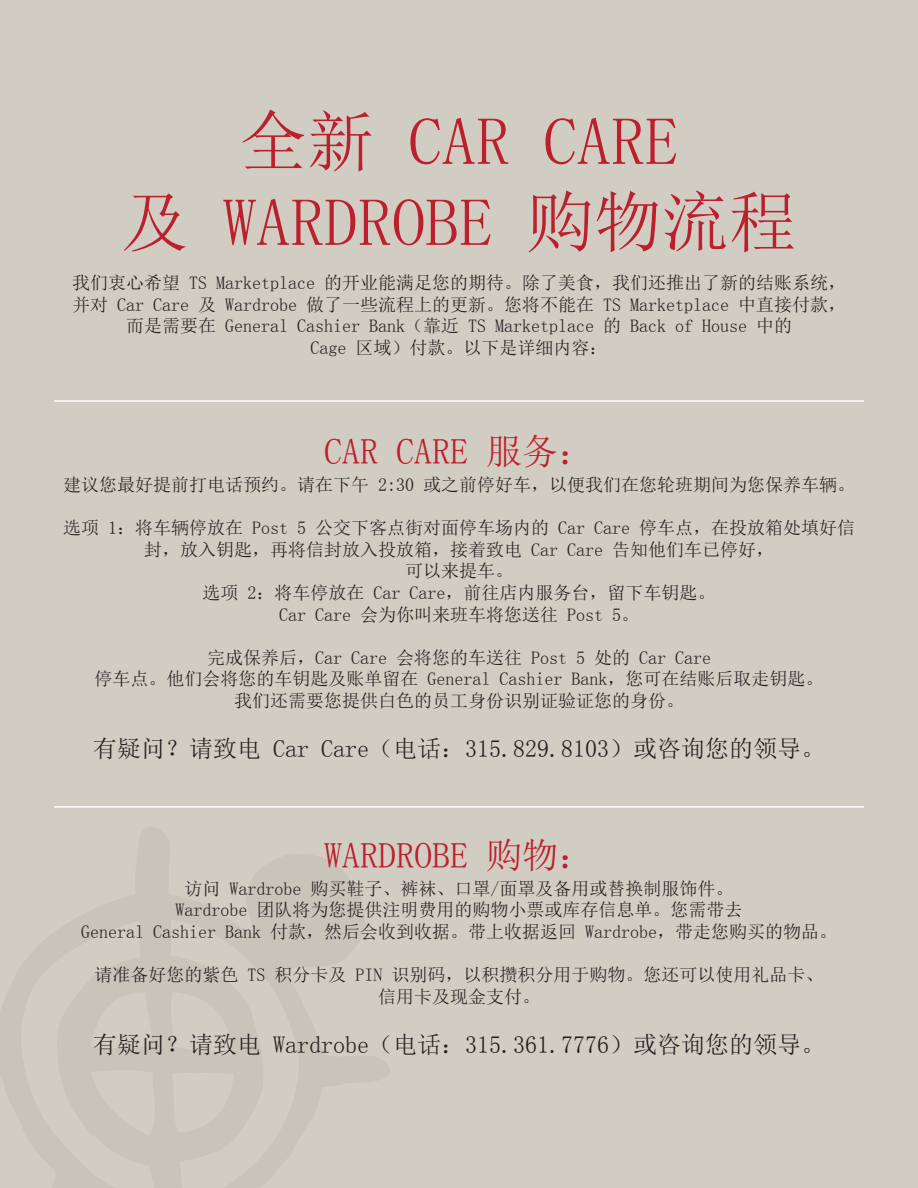
<style>
.page{position:relative;width:918px;height:1188px;background:#d2cdc3}
.page>*{position:absolute;margin:0;border:0;box-sizing:border-box;transform-origin:0 0}
.t1{font:67.5px/81px "Sim Sun";color:#bc1f2d;text-align:center}
.t2{font:36px "Sim Sun";color:#bc1f2d}
.t3{font:24px "Sim Sun";color:#231f20}
.t4{font:18px/21.6px "Sim Sun";color:#231f20;text-align:center}
</style>
<div class="page">
<svg style="left:0;top:825px;width:391px;height:363px;background:#cec9bf"></svg>
<hr style="left:54px;top:400px;width:810px;height:2px;background:#fff">
<hr style="left:54px;top:806px;width:810px;height:2px;background:#fff">
<h1 class="t1" style="left:122px;top:100px;width:676px">全新 CAR CARE<br>及 WARDROBE 购物流程</h1>
<p class="t4" style="left:72px;top:272px;width:775px">我们衷心希望 TS Marketplace 的开业能满足您的期待。除了美食，我们还推出了新的结账系统，并对 Car Care 及 Wardrobe 做了一些流程上的更新。您将不能在 TS Marketplace 中直接付款，而是需要在 General Cashier Bank（靠近 TS Marketplace 的 Back of House 中的<br>Cage 区域）付款。以下是详细内容：</p>
<h2 class="t2" style="left:324px;top:433px;width:271px">CAR CARE 服务：</h2>
<p class="t4" style="left:63px;top:474px;width:793px">建议您最好提前打电话预约。请在下午 2:30 或之前停好车，以便我们在您轮班期间为您保养车辆。</p>
<p class="t4" style="left:63px;top:517px;width:793px">选项 1：将车辆停放在 Post 5 公交下客点街对面停车场内的 Car Care 停车点，在投放箱处填好信封，放入钥匙，再将信封放入投放箱，接着致电 Car Care 告知他们车已停好，<br>可以来提车。<br>选项 2：将车停放在 Car Care，前往店内服务台，留下车钥匙。<br>Car Care 会为你叫来班车将您送往 Post 5。</p>
<p class="t4" style="left:94px;top:647px;width:730px">完成保养后，Car Care 会将您的车送往 Post 5 处的 Car Care<br>停车点。他们会将您的车钥匙及账单留在 General Cashier Bank，您可在结账后取走钥匙。我们还需要您提供白色的员工身份识别证验证您的身份。</p>
<h3 class="t3" style="left:93px;top:737px;width:733px">有疑问？请致电 Car Care（电话：315.829.8103）或咨询您的领导。</h3>
<h2 class="t2" style="left:324px;top:837px;width:271px">WARDROBE 购物：</h2>
<p class="t4" style="left:81px;top:877px;width:757px">访问 Wardrobe 购买鞋子、裤袜、口罩/面罩及备用或替换制服饰件。<br>Wardrobe 团队将为您提供注明费用的购物小票或库存信息单。您需带去<br>General Cashier Bank 付款，然后会收到收据。带上收据返回 Wardrobe，带走您购买的物品。</p>
<p class="t4" style="left:94px;top:964px;width:730px">请准备好您的紫色 TS 积分卡及 PIN 识别码，以积攒积分用于购物。您还可以使用礼品卡、信用卡及现金支付。</p>
<h3 class="t3" style="left:93px;top:1032px;width:733px">有疑问？请致电 Wardrobe（电话：315.361.7776）或咨询您的领导。</h3>
</div>
